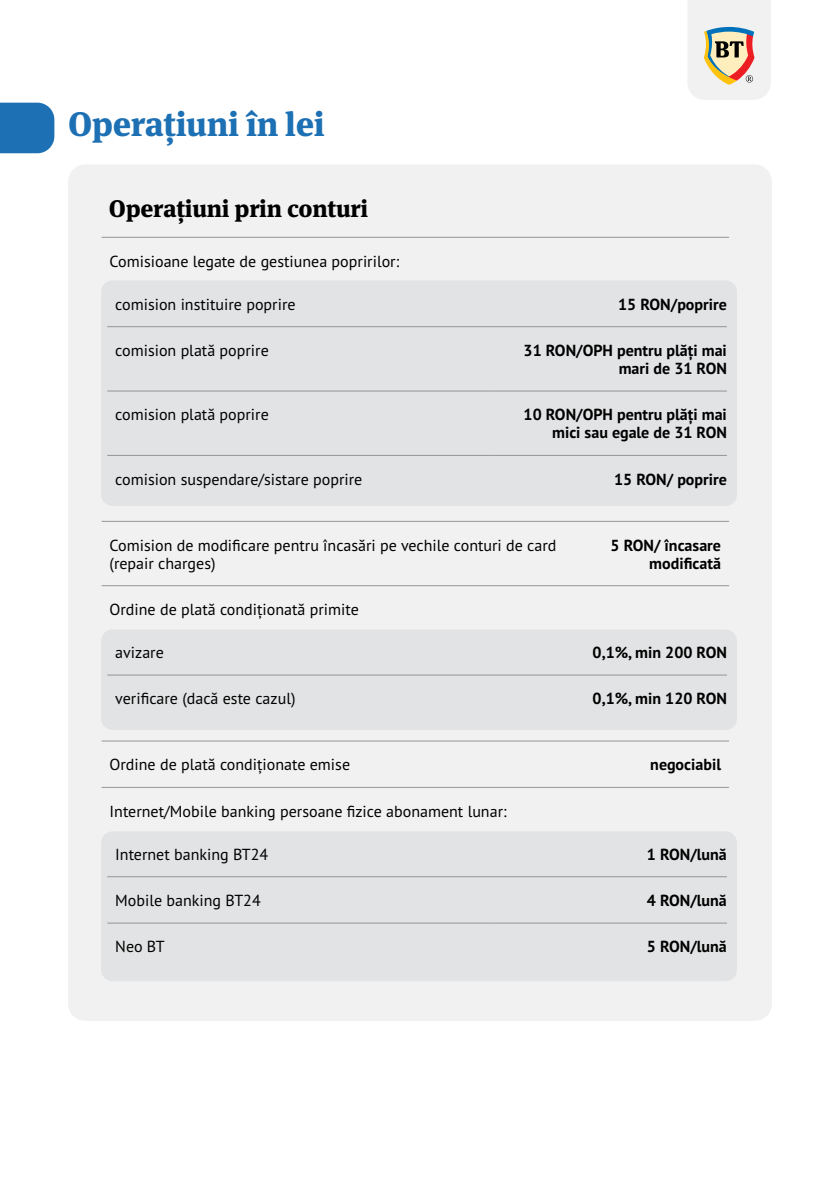
<style>
.page{position:relative;width:840px;height:1191px;background:#fff}
.page>*{position:absolute;margin:0;border:0;box-sizing:border-box;transform-origin:0 0}
.t1{font:800 34px "Meta Serif Pro";letter-spacing:-.01em;color:#1c70b3}
.t2{font:800 24px "Meta Serif Pro";letter-spacing:-.01em;color:#000}
.t3{font:16px/18px "PT Sans Pro";color:#000}
.t4{font:700 16px/18px "PT Sans Pro";color:#000;text-align:right}
</style>
<div class="page">
<div style="left:68px;top:164px;width:703px;height:856px;background:#f1f1f1;border-radius:17px"></div>
<div style="left:101px;top:280px;width:635px;height:226px;background:#e2e3e4;border-radius:11px"></div>
<div style="left:101px;top:629px;width:635px;height:101px;background:#e2e3e4;border-radius:11px"></div>
<div style="left:101px;top:831px;width:635px;height:150px;background:#e2e3e4;border-radius:11px"></div>
<svg style="left:688px;top:0;width:82px;height:100px"></svg>
<hr style="left:101px;top:237px;width:483px;height:1px;background:#939598">
<hr style="left:584px;top:237px;width:144px;height:1px;background:#939598">
<hr style="left:107px;top:391px;width:382px;height:1px;background:#939598">
<hr style="left:489px;top:391px;width:237px;height:1px;background:#939598">
<hr style="left:107px;top:455px;width:382px;height:1px;background:#939598">
<hr style="left:489px;top:455px;width:237px;height:1px;background:#939598">
<hr style="left:107px;top:326px;width:382px;height:1px;background:#939598">
<hr style="left:489px;top:326px;width:237px;height:1px;background:#939598">
<hr style="left:101px;top:521px;width:483px;height:1px;background:#939598">
<hr style="left:584px;top:521px;width:144px;height:1px;background:#939598">
<hr style="left:101px;top:585px;width:483px;height:1px;background:#939598">
<hr style="left:584px;top:585px;width:144px;height:1px;background:#939598">
<hr style="left:107px;top:674px;width:382px;height:1px;background:#939598">
<hr style="left:489px;top:674px;width:237px;height:1px;background:#939598">
<hr style="left:101px;top:740px;width:483px;height:1px;background:#939598">
<hr style="left:584px;top:740px;width:144px;height:1px;background:#939598">
<hr style="left:101px;top:787px;width:483px;height:1px;background:#939598">
<hr style="left:584px;top:787px;width:144px;height:1px;background:#939598">
<hr style="left:107px;top:922px;width:382px;height:1px;background:#939598">
<hr style="left:489px;top:922px;width:237px;height:1px;background:#939598">
<hr style="left:107px;top:876px;width:382px;height:1px;background:#939598">
<hr style="left:489px;top:876px;width:237px;height:1px;background:#939598">
<div style="left:0;top:103px;width:54px;height:50px;background:#1c70b3"></div>
<h1 class="t1" style="left:68px;top:96px;width:258px">Operațiuni în lei</h1>
<h2 class="t2" style="left:109px;top:189px;width:261px">Operațiuni prin conturi</h2>
<p class="t3" style="left:109px;top:252px;width:291px">Comisioane legate de gestiunea popririlor:</p>
<p class="t3" style="left:115px;top:295px;width:182px">comision instituire poprire</p>
<p class="t4" style="left:618px;top:295px;width:110px">15 RON/poprire</p>
<p class="t3" style="left:115px;top:341px;width:155px">comision plată poprire</p>
<p class="t4" style="left:523px;top:341px;width:205px">31 RON/OPH pentru plăți mai mari de 31 RON</p>
<p class="t3" style="left:115px;top:405px;width:155px">comision plată poprire</p>
<p class="t4" style="left:523px;top:405px;width:205px">10 RON/OPH pentru plăți mai mici sau egale de 31 RON</p>
<p class="t3" style="left:115px;top:470px;width:248px">comision suspendare/sistare poprire</p>
<p class="t4" style="left:613px;top:470px;width:114px">15 RON/ poprire</p>
<p class="t3" style="left:109px;top:535px;width:448px">Comision de modificare pentru încasări pe vechile conturi de card (repair charges)</p>
<p class="t4" style="left:610px;top:536px;width:112px">5 RON/ încasare modificată</p>
<p class="t3" style="left:109px;top:600px;width:251px">Ordine de plată condiționată primite</p>
<p class="t3" style="left:115px;top:643px;width:50px">avizare</p>
<p class="t4" style="left:592px;top:643px;width:136px">0,1%, min 200 RON</p>
<p class="t3" style="left:115px;top:689px;width:182px">verificare (dacă este cazul)</p>
<p class="t4" style="left:592px;top:689px;width:136px">0,1%, min 120 RON</p>
<p class="t3" style="left:109px;top:755px;width:242px">Ordine de plată condiționate emise</p>
<p class="t4" style="left:650px;top:755px;width:72px">negociabil</p>
<p class="t3" style="left:109px;top:801px;width:398px">Internet/Mobile banking persoane fizice abonament lunar:</p>
<p class="t3" style="left:115px;top:844px;width:154px">Internet banking BT24</p>
<p class="t4" style="left:646px;top:845px;width:81px">1 RON/lună</p>
<p class="t3" style="left:115px;top:891px;width:147px">Mobile banking BT24</p>
<p class="t4" style="left:646px;top:891px;width:81px">4 RON/lună</p>
<p class="t3" style="left:115px;top:937px;width:51px">Neo BT</p>
<p class="t4" style="left:646px;top:937px;width:81px">5 RON/lună</p>
</div>
